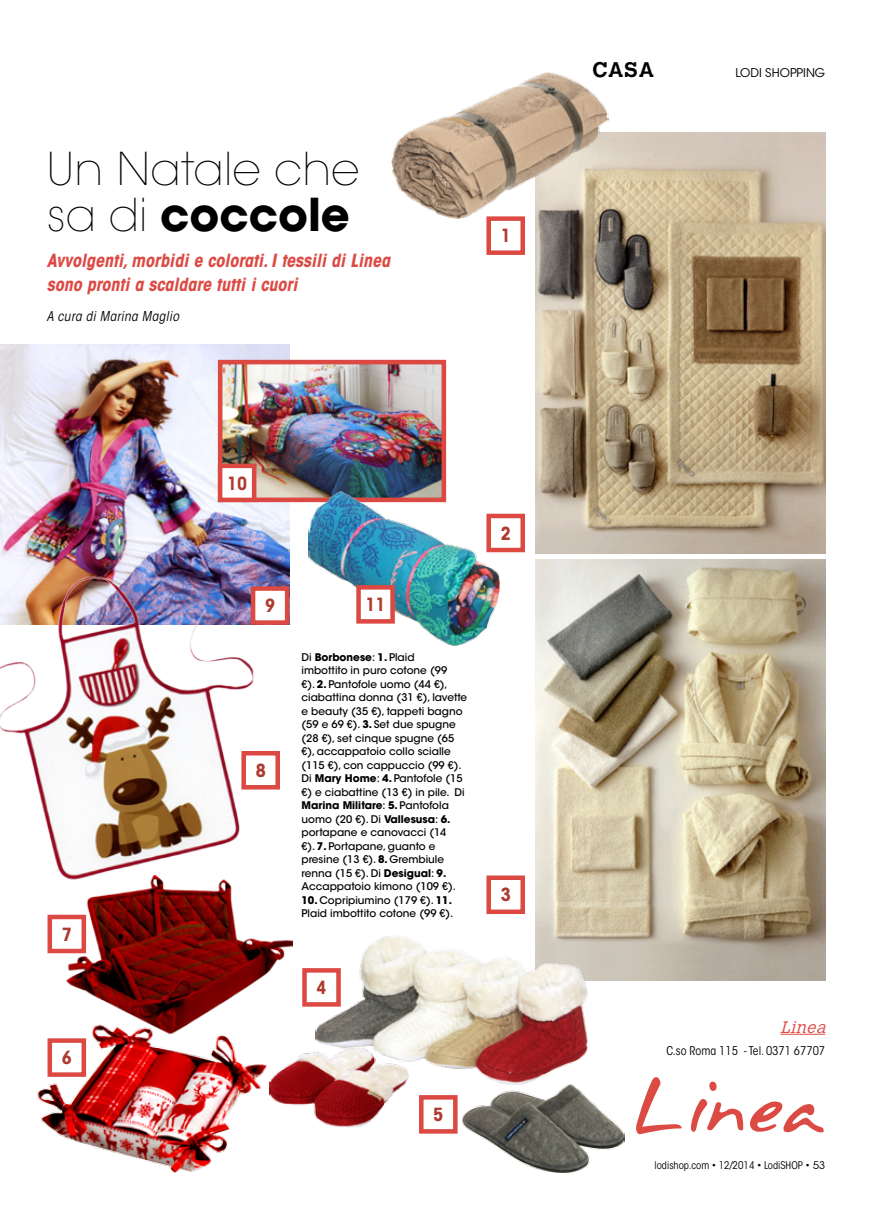
<style>
.page{position:relative;width:872px;height:1212px;background:#fff}
.page>*{position:absolute;margin:0;border:0;box-sizing:border-box;transform-origin:0 0}
.t1{font:200 45px/46.5px "ITC Avant Garde Std";color:#000}
.t2{font:700 21px "Calvert MT Std";color:#000}
.t3{font:italic 700 condensed 18px/24px "ITC Avant Garde Std";color:#dc4a44}
.t4{font:700 condensed 18px "ITC Avant Garde Std";color:#ad3b30}
.t5{font:italic 300 16.5px "Calvert MT Std";color:#dc4a44}
.t6{font:italic condensed 13.5px "ITC Avant Garde Std";letter-spacing:.03em;color:#000}
.t7{font:condensed 12px "ITC Avant Garde Std";color:#000}
.t8{font:12px "ITC Avant Garde Std";color:#000}
.t9{font:500 10.5px/13.5px "ITC Avant Garde Std";color:#000}
.t10{font:condensed 10.5px "ITC Avant Garde Std";color:#000}
.s1{font-weight:700}
.s2{font-stretch:normal}
</style>
<div class="page">
<svg style="left:636px;top:1077px;width:187px;height:57px"></svg>
<hr style="left:780px;top:1034px;width:45px;height:1px;background:#dc4a44">
<img style="left:462px;top:1084px;width:162px;height:88px">
<img style="left:281px;top:1051px;width:125px;height:76px">
<img style="left:37px;top:1036px;width:244px;height:136px">
<img style="left:67px;top:880px;width:226px;height:156px">
<img style="left:0;top:345px;width:289px;height:241px">
<img style="left:224px;top:366px;width:216px;height:130px">
<div style="left:218px;top:360px;width:228px;height:142px;border:5px solid #db4942"></div>
<img style="left:308px;top:492px;width:192px;height:153px">
<img style="left:0;top:569px;width:261px;height:311px">
<img style="left:536px;top:132px;width:289px;height:421px">
<img style="left:536px;top:560px;width:289px;height:421px">
<img style="left:316px;top:933px;width:272px;height:151px">
<img style="left:391px;top:72px;width:217px;height:147px">
<div style="left:486px;top:216px;width:39px;height:39px;border:4px solid #dc4942"></div>
<div style="left:486px;top:875px;width:39px;height:39px;border:4px solid #dc4942"></div>
<div style="left:419px;top:1095px;width:38px;height:38px;border:4px solid #dc4942"></div>
<div style="left:50px;top:917px;width:34px;height:34px;background:#fff"></div>
<div style="left:48px;top:915px;width:38px;height:38px;border:4px solid #dc4942"></div>
<div style="left:253px;top:588px;width:34px;height:34px;background:#fff"></div>
<div style="left:251px;top:586px;width:38px;height:39px;border:4px solid #dc4942"></div>
<div style="left:358px;top:587px;width:34px;height:34px;background:#fff"></div>
<div style="left:356px;top:585px;width:39px;height:39px;border:4px solid #dc4942"></div>
<div style="left:489px;top:516px;width:34px;height:34px;background:#fff"></div>
<div style="left:486px;top:514px;width:39px;height:38px;border:4px solid #dc4942"></div>
<div style="left:304px;top:970px;width:34px;height:34px;background:#fff"></div>
<div style="left:302px;top:968px;width:39px;height:39px;border:4px solid #dc4942"></div>
<div style="left:50px;top:1040px;width:34px;height:34px;background:#fff"></div>
<div style="left:48px;top:1038px;width:38px;height:39px;border:4px solid #dc4942"></div>
<div style="left:244px;top:753px;width:34px;height:34px;background:#fff"></div>
<div style="left:241px;top:751px;width:39px;height:38px;border:4px solid #dc4942"></div>
<div style="left:220px;top:466px;width:34px;height:34px;background:#fff"></div>
<div style="left:218px;top:464px;width:38px;height:38px;border:4px solid #dc4942"></div>
<h1 class="t1" style="left:47px;top:146px;width:314px">Un Natale che sa di <span class="s1">coccole</span></h1>
<h3 class="t3" style="left:47px;top:249px;width:345px">Avvolgenti, morbidi e colorati. I tessili di Linea sono pronti a scaldare tutti i cuori</h3>
<p class="t6" style="left:47px;top:308px;width:134px">A cura di Marina Maglio</p>
<h3 class="t4" style="left:501px;top:224px;width:12px">1</h3>
<h3 class="t4" style="left:62px;top:922px;width:12px">7</h3>
<h3 class="t4" style="left:62px;top:1046px;width:12px">6</h3>
<h3 class="t4" style="left:227px;top:471px;width:22px">10</h3>
<h3 class="t4" style="left:265px;top:594px;width:12px">9</h3>
<h3 class="t4" style="left:365px;top:593px;width:22px">11</h3>
<h3 class="t4" style="left:256px;top:759px;width:12px">8</h3>
<p class="t9" style="left:301px;top:650px;width:167px">Di <span class="s1">Borbonese</span>: <span class="s1">1.</span> Plaid<br>imbottito in puro cotone (99<br>€). <span class="s1">2.</span> Pantofole uomo (44 €), ciabattina donna (31 €), lavette e beauty (35 €), tappeti bagno (59 e 69 €). <span class="s1">3.</span> Set due spugne (28 €), set cinque spugne (65 €), accappatoio collo scialle (115 €), con cappuccio (99 €).<br>Di <span class="s1">Mary Home</span>: <span class="s1">4.</span> Pantofole (15 €) e ciabattine (13 €) in pile. Di<br><span class="s1">Marina Militare</span>: <span class="s1">5.</span> Pantofola uomo (20 €). Di <span class="s1">Vallesusa</span>: <span class="s1">6. </span>portapane e canovacci (14<br>€). <span class="s1">7.</span> Portapane, guanto e presine (13 €). <span class="s1">8.</span> Grembiule renna (15 €). Di <span class="s1">Desigual</span>: <span class="s1">9.<br></span>Accappatoio kimono (109 €).</p>
<p class="t9" style="left:301px;top:893px;width:153px"><span class="s1">10.</span> Copripiumino (179 €). <span class="s1">11.<br></span>Plaid imbottito cotone (99 €).</p>
<h3 class="t4" style="left:316px;top:976px;width:12px">4</h3>
<h3 class="t4" style="left:501px;top:522px;width:12px">2</h3>
<h3 class="t4" style="left:501px;top:883px;width:12px">3</h3>
<h3 class="t4" style="left:433px;top:1103px;width:12px">5</h3>
<h2 class="t2" style="left:592px;top:56px;width:63px">CASA</h2>
<p class="t8" style="left:735px;top:65px;width:91px">LODI SHOPPING</p>
<h3 class="t5" style="left:780px;top:1017px;width:51px">Linea</h3>
<p class="t7" style="left:666px;top:1043px;width:160px">C.so Roma 115 - Tel. 0371 67707</p>
<p class="t10" style="left:654px;top:1159px;width:172px">lodishop.com • 12/2014 • LodiSHOP • <span class="s2">53</span></p>
</div>
